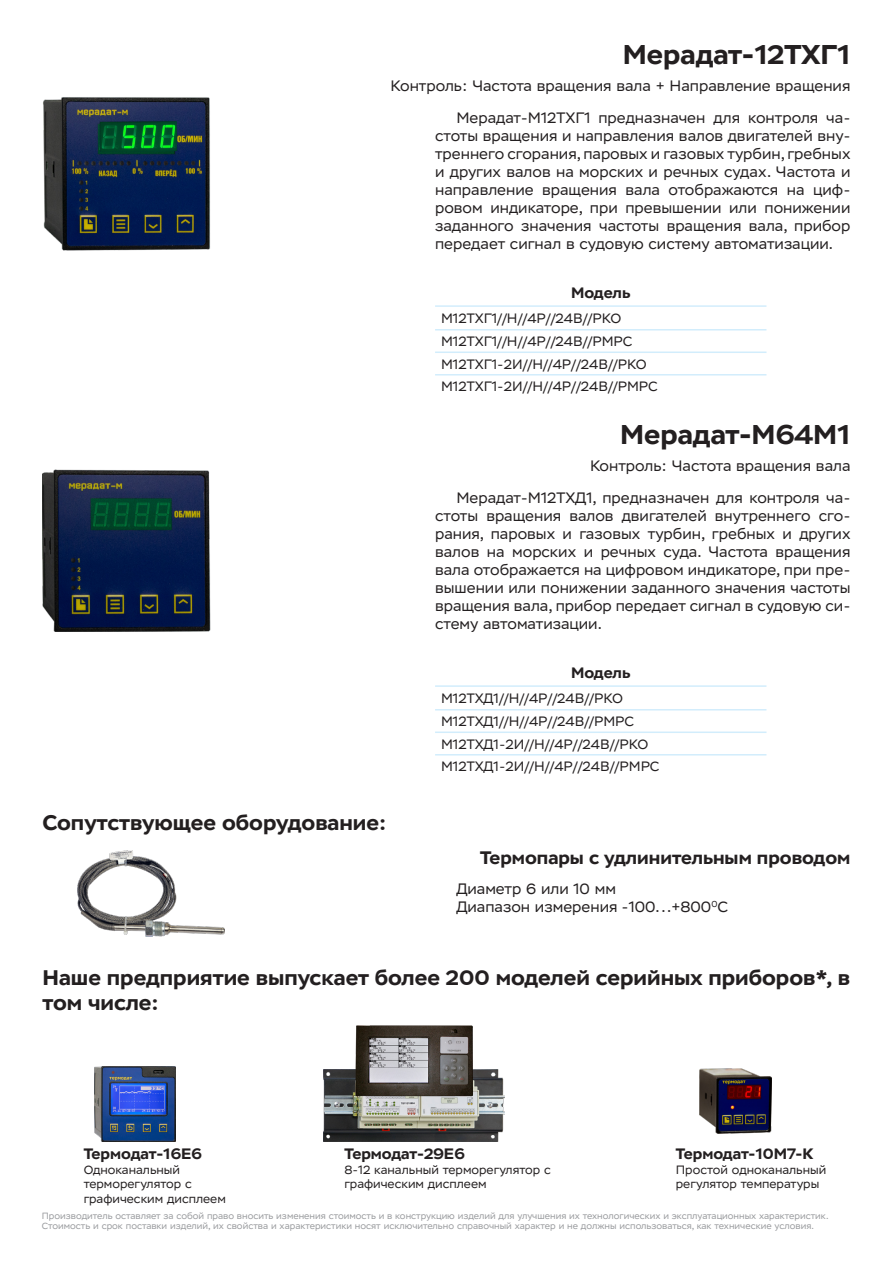
<style>
.page{position:relative;width:893px;height:1263px;background:#fff}
.page>*{position:absolute;margin:0;border:0;box-sizing:border-box;transform-origin:0 0}
.t1{font:700 27px "Stem Text";color:#231f20}
.t2{font:700 21px/25.2px "Stem Text";color:#231f20}
.t3{font:700 18px "Stem Text";color:#231f20}
.t4{font:15px/18px "Stem Text";color:#231f20;text-align:justify}
.t5{font:700 15px "Stem Text";color:#231f20}
.t6{font:13.5px "Stem Text";color:#231f20}
.t7{font:12px "Stem Text";color:#231f20}
.t8{font:9px "Stem Text";color:#999b9e}
</style>
<div class="page">
<img style="left:43px;top:97px;width:167px;height:154px">
<img style="left:43px;top:470px;width:168px;height:161px">
<hr style="left:435px;top:305px;width:331px;height:2px;background:#d2edfc">
<hr style="left:435px;top:329px;width:331px;height:1px;background:#d2edfc">
<hr style="left:435px;top:351px;width:331px;height:2px;background:#d2edfc">
<hr style="left:435px;top:374px;width:331px;height:1px;background:#d2edfc">
<hr style="left:435px;top:685px;width:331px;height:2px;background:#d2edfc">
<hr style="left:435px;top:709px;width:331px;height:1px;background:#d2edfc">
<hr style="left:435px;top:731px;width:331px;height:2px;background:#d2edfc">
<hr style="left:435px;top:754px;width:331px;height:1px;background:#d2edfc">
<img style="left:78px;top:850px;width:147px;height:87px">
<img style="left:95px;top:1067px;width:81px;height:74px">
<img style="left:323px;top:1069px;width:182px;height:72px">
<img style="left:355px;top:1025px;width:117px;height:71px">
<img style="left:699px;top:1068px;width:72px;height:65px">
<p class="t1" style="left:623px;top:37px;width:229px">Мерадат-12ТХГ1</p>
<p class="t4" style="left:391px;top:77px;width:461px">Контроль: Частота вращения вала + Направление вращения</p>
<p class="t4" style="left:435px;top:109px;width:417px;text-indent:21px">Мерадат-М12ТХГ1 предназначен для контроля ча&shy;стоты вращения и направления валов двигателей вну&shy;треннего сгорания, паровых и газовых турбин, гребных и других валов на морских и речных судах. Частота и направление вращения вала отображаются на циф&shy;ровом индикаторе, при превышении или понижении заданного значения частоты вращения вала, прибор передает сигнал в судовую систему автоматизации.</p>
<p class="t5" style="left:571px;top:283px;width:61px">Модель</p>
<p class="t6" style="left:441px;top:311px;width:182px">M12ТХГ1//Н//4Р//24В//РКО</p>
<p class="t6" style="left:441px;top:334px;width:193px">M12ТХГ1//Н//4Р//24В//РМРС</p>
<p class="t6" style="left:441px;top:356px;width:207px">M12ТХГ1-2И//Н//4Р//24В//РКО</p>
<p class="t6" style="left:441px;top:379px;width:218px">M12ТХГ1-2И//Н//4Р//24В//РМРС</p>
<p class="t1" style="left:620px;top:417px;width:232px">Мерадат-М64М1</p>
<p class="t4" style="left:590px;top:457px;width:262px">Контроль: Частота вращения вала</p>
<p class="t4" style="left:435px;top:489px;width:417px;text-indent:21px">Мерадат-М12ТХД1, предназначен для контроля ча&shy;стоты вращения валов двигателей внутреннего сго&shy;рания, паровых и газовых турбин, гребных и других валов на морских и речных суда. Частота вращения вала отображается на цифровом индикаторе, при пре&shy;вышении или понижении заданного значения частоты вращения вала, прибор передает сигнал в судовую си&shy;стему автоматизации.</p>
<p class="t2" style="left:43px;top:810px;width:345px">Сопутствующее оборудование:</p>
<p class="t5" style="left:571px;top:663px;width:61px">Модель</p>
<p class="t6" style="left:441px;top:691px;width:184px">M12ТХД1//Н//4Р//24В//РКО</p>
<p class="t6" style="left:441px;top:714px;width:195px">M12ТХД1//Н//4Р//24В//РМРС</p>
<p class="t6" style="left:441px;top:736px;width:209px">M12ТХД1-2И//Н//4Р//24В//РКО</p>
<p class="t6" style="left:441px;top:759px;width:220px">M12ТХД1-2И//Н//4Р//24В//РМРС</p>
<p class="t3" style="left:480px;top:846px;width:372px">Термопары с удлинительным проводом</p>
<p class="t4" style="left:456px;top:880px;width:161px">Диаметр 6 или 10 мм</p>
<p class="t4" style="left:456px;top:898px;width:273px">Диапазон измерения -100...+800<sup>0</sup>С</p>
<p class="t2" style="left:43px;top:965px;width:809px">Наше предприятие выпускает более 200 моделей серийных приборов*, в том числе:</p>
<p class="t5" style="left:84px;top:1144px;width:120px">Термодат-16Е6</p>
<p class="t7" style="left:84px;top:1163px;width:98px">Одноканальный</p>
<p class="t7" style="left:84px;top:1177px;width:110px">терморегулятор с</p>
<p class="t7" style="left:84px;top:1191px;width:144px">графическим дисплеем</p>
<p class="t5" style="left:344px;top:1144px;width:122px">Термодат-29Е6</p>
<p class="t7" style="left:344px;top:1163px;width:208px">8-12 канальный терморегулятор с</p>
<p class="t7" style="left:344px;top:1177px;width:144px">графическим дисплеем</p>
<p class="t5" style="left:676px;top:1144px;width:139px">Термодат-10М7-К</p>
<p class="t7" style="left:676px;top:1163px;width:152px">Простой одноканальный</p>
<p class="t7" style="left:676px;top:1177px;width:145px">регулятор температуры</p>
<p class="t8" style="left:42px;top:1210px;width:788px">Производитель оставляет за собой право вносить изменения стоимость и в конструкцию изделий для улучшения их технологических и эксплуатационных характеристик.</p>
<p class="t8" style="left:42px;top:1221px;width:774px">Стоимость и срок поставки изделий, их свойства и характеристики носят исключительно справочный характер и не должны использоваться, как технические условия.</p>
</div>
